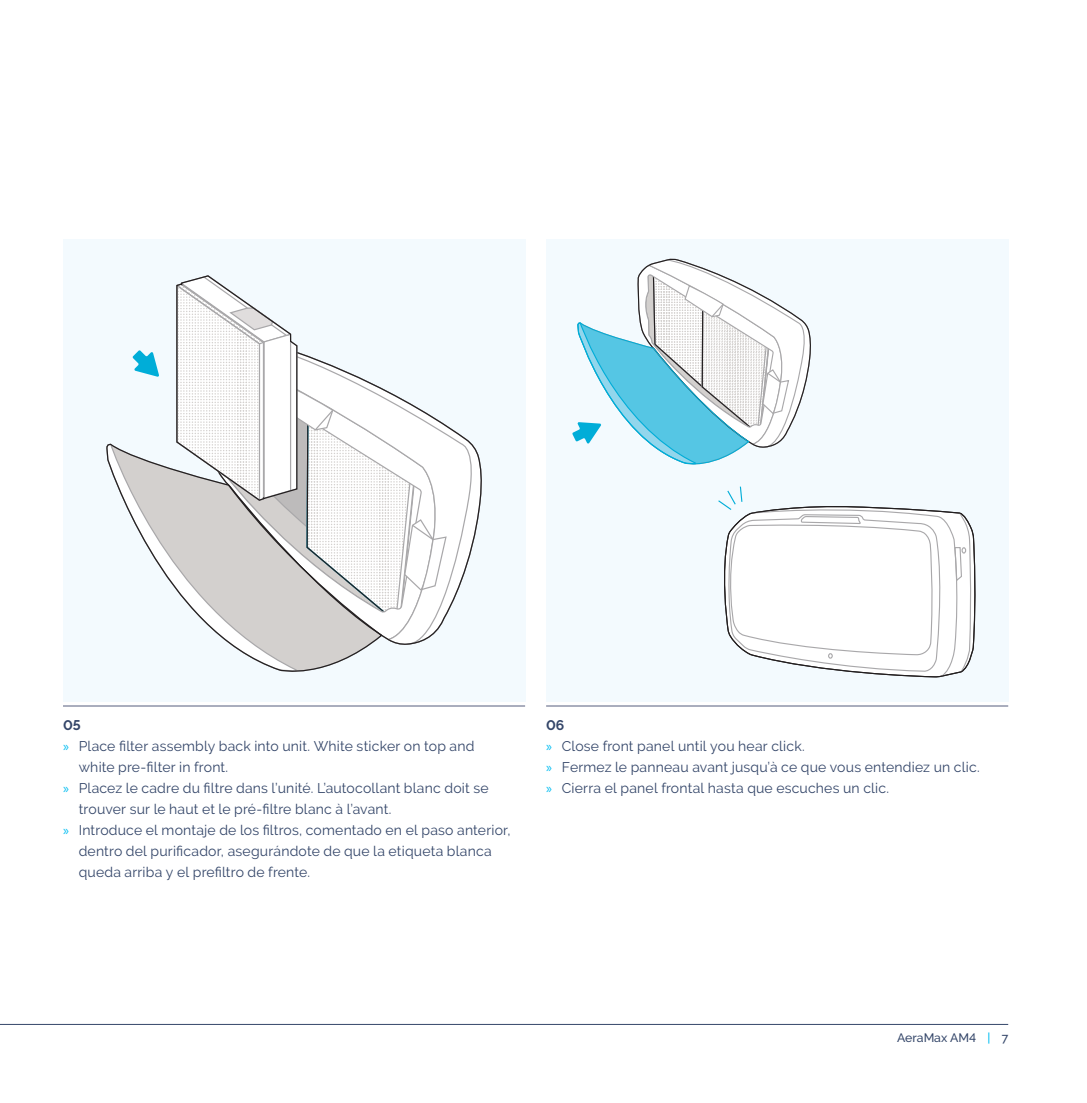
<style>
.page{position:relative;width:1087px;height:1103px;background:#fff}
.page>*{position:absolute;margin:0;border:0;box-sizing:border-box;transform-origin:0 0}
.t1{font:14px/21px "Raleway";letter-spacing:.015em;color:#344669}
.Subheader{font:700 14px "Raleway";color:#344669}
.t2{font:500 12.25px "Raleway";color:#344669}
.s1{font-family:"Myriad Pro";color:#01bdf2}
.s2{color:#01bdf2}
</style>
<div class="page">
<div style="left:63px;top:240px;width:462px;height:462px;background:#f3fafe"></div>
<div style="left:546px;top:240px;width:462px;height:462px;background:#f3fafe"></div>
<svg style="left:448px;top:426px;width:34px;height:186px"></svg>
<svg style="left:106px;top:275px;width:342px;height:396px"></svg>
<svg style="left:718px;top:486px;width:258px;height:192px"></svg>
<svg style="left:572px;top:258px;width:239px;height:207px"></svg>
<hr style="left:0;top:1024px;width:1008px;height:1px;background:#344669">
<hr style="left:63px;top:705px;width:462px;height:1px;background:#555e7d">
<hr style="left:546px;top:705px;width:462px;height:1px;background:#555e7d">
<p class="Subheader" style="left:63px;top:717px;width:19px">05</p>
<p class="t1" style="left:79px;top:735px;width:397px;text-indent:-16px"><span class="s1">»</span> Place filter assembly back into unit. White sticker on top and white pre-filter in front.</p>
<p class="t1" style="left:79px;top:777px;width:411px;text-indent:-16px"><span class="s1">»</span> Placez le cadre du filtre dans l’unité. L’autocollant blanc doit se trouver sur le haut et le pré-filtre blanc à l’avant.</p>
<p class="t1" style="left:79px;top:819px;width:433px;text-indent:-16px"><span class="s1">»</span> Introduce el montaje de los filtros, comentado en el paso anterior, dentro del purificador, asegurándote de que la etiqueta blanca queda arriba y el prefiltro de frente.</p>
<p class="Subheader" style="left:546px;top:717px;width:20px">06</p>
<p class="t1" style="left:546px;top:735px;width:260px"><span class="s1">»</span> Close front panel until you hear click.</p>
<p class="t1" style="left:546px;top:756px;width:435px"><span class="s1">»</span> Fermez le panneau avant jusqu’à ce que vous entendiez un clic.</p>
<p class="t1" style="left:546px;top:777px;width:344px"><span class="s1">»</span> Cierra el panel frontal hasta que escuches un clic.</p>
<p class="t2" style="left:897px;top:1030px;width:113px">AeraMax AM4 <span class="s2">|</span> 7</p>
</div>
